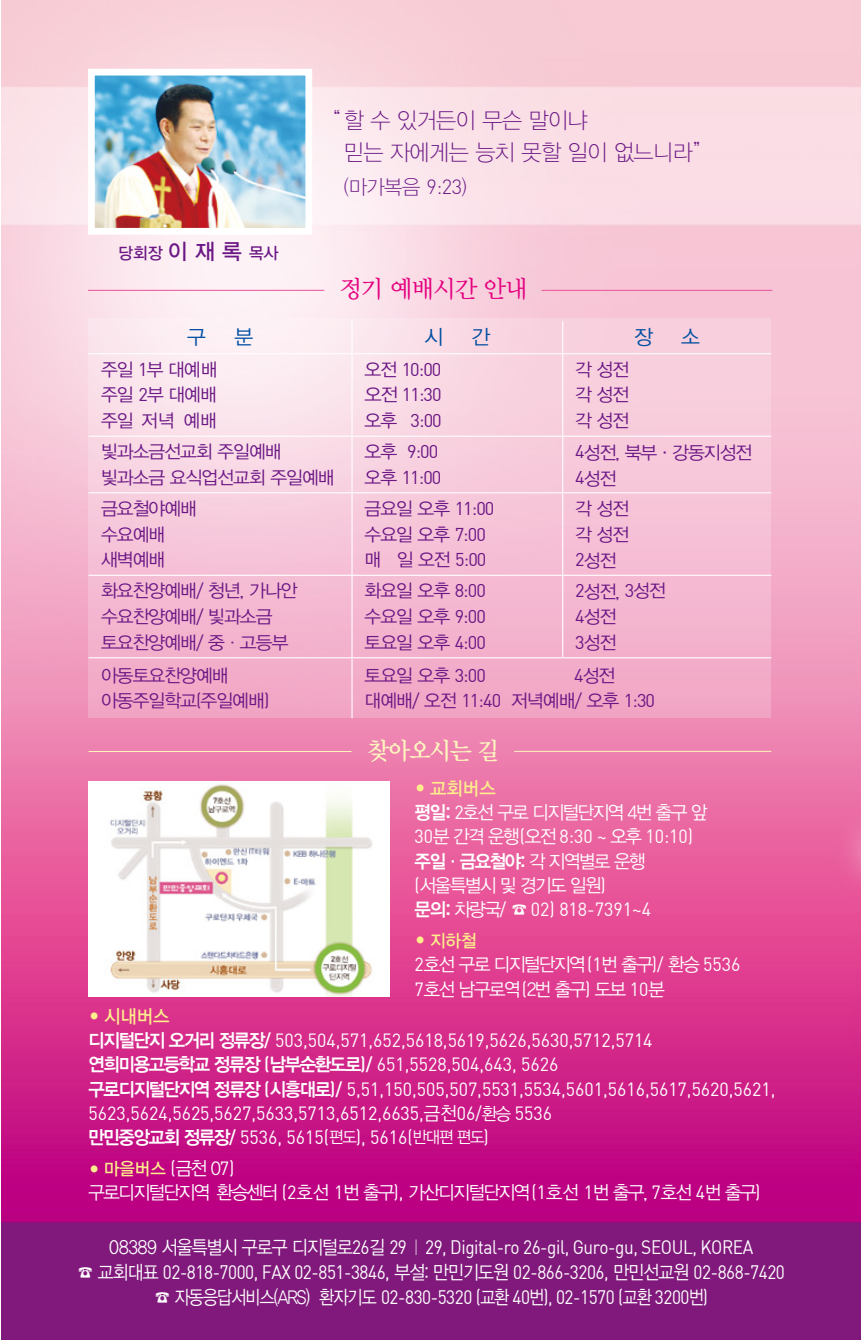
<style>
.page{position:relative;width:862px;height:1340px;background:#fff}
.page>*{position:absolute;margin:0;border:0;box-sizing:border-box;transform-origin:0 0}
.t1{font:24.3px "YDVY Mj O Std 13";letter-spacing:-.05em;color:#e4007f}
.t2{font:24.3px "YDVY Mj O Std 14";letter-spacing:-.05em;color:#fff5bf;scale:.95 1}
.t3{font:22.5px/31.9px "YDVYGO Std 11";letter-spacing:-.025em;color:#6b1785}
.t4{font:20.47px "YDVYGO Std 12";color:#004ea2}
.t5{font:20.25px "YDVYGO Std 11";color:#6b1785}
.t6{font:19.12px/24.8px "Dinreg";letter-spacing:-.025em;color:#fff;text-align:center;scale:.9 1}
.t7{font:18.68px/24.3px "Dinreg";color:#fff;scale:.95 1}
.t8{font:18.68px/24.3px "YDVYGO Std 12";letter-spacing:-.075em;color:#fff;scale:.95 1}
.t9{font:18.68px "YDVYGO Std 14";letter-spacing:-.075em;color:#fff;scale:.95 1}
.t10{font:18.68px "YDVYGO Std 13";color:#ffee8c;scale:.95 1}
.t11{font:18.22px/25.9px "YDVYGO Std 12";letter-spacing:-.05em;color:#6b1785}
.t12{font:18.22px/25.9px "Dinreg";letter-spacing:-.05em;color:#6b1785;text-align:justify}
.t13{font:17.55px "YDVYGO Std 13";color:#ffee8c;scale:.95 1}
.t14{font:16.43px "YDVYGO Std 13";color:#6b1785}
.s1{font-size:22.05px}
.s2{font-family:"Dinlig"}
.s3{font-family:"Dinreg"}
.s4{font-family:"YDVYGO Std 12"}
.s5{font-family:"YDVYGO Std 13"}
.s6{font-size:13.28px}
.s7{font-family:"YDVYGO Std 14"}
.s8{font-family:"Dinmed"}
.s9{font-family:"YDVYGO Std 12";font-size:17.55px}
.s10{font-family:"YDVYGO Std 12";font-size:16.65px}
.s11{font-family:"Dinreg";font-size:18.68px;color:#fff}
.s12{font-family:"YDVYGO Std 12";font-size:18.68px;color:#fff}
</style>
<div class="page">
<img style="left:1px;top:0;width:859px;height:1339px">
<svg style="left:88px;top:319px;width:682px;height:399px;background:#f6c5d8"></svg>
<hr style="left:541px;top:290px;width:230px;height:1px;background:#e85298">
<hr style="left:88px;top:290px;width:236px;height:1px;background:#e85298">
<img style="left:96px;top:77px;width:208px;height:150px">
<div style="left:88px;top:69px;width:224px;height:166px;border:7px solid #fff"></div>
<hr style="left:351px;top:321px;width:1px;height:32px;background:#fff">
<hr style="left:562px;top:321px;width:1px;height:32px;background:#fff">
<hr style="left:88px;top:353px;width:264px;height:1px;background:#fff">
<hr style="left:352px;top:353px;width:210px;height:1px;background:#fff">
<hr style="left:351px;top:354px;width:1px;height:81px;background:#fff">
<hr style="left:562px;top:353px;width:208px;height:1px;background:#fff">
<hr style="left:562px;top:354px;width:1px;height:81px;background:#fff">
<hr style="left:88px;top:435px;width:264px;height:2px;background:#fff">
<hr style="left:352px;top:435px;width:210px;height:2px;background:#fff">
<hr style="left:351px;top:437px;width:1px;height:55px;background:#fff">
<hr style="left:562px;top:435px;width:208px;height:2px;background:#fff">
<hr style="left:562px;top:437px;width:1px;height:55px;background:#fff">
<hr style="left:88px;top:492px;width:264px;height:1px;background:#fff">
<hr style="left:352px;top:492px;width:210px;height:1px;background:#fff">
<hr style="left:351px;top:493px;width:1px;height:81px;background:#fff">
<hr style="left:562px;top:492px;width:208px;height:1px;background:#fff">
<hr style="left:562px;top:493px;width:1px;height:81px;background:#fff">
<hr style="left:88px;top:574px;width:264px;height:2px;background:#fff">
<hr style="left:352px;top:574px;width:210px;height:2px;background:#fff">
<hr style="left:351px;top:576px;width:1px;height:81px;background:#fff">
<hr style="left:562px;top:574px;width:208px;height:2px;background:#fff">
<hr style="left:562px;top:576px;width:1px;height:81px;background:#fff">
<hr style="left:88px;top:657px;width:264px;height:1px;background:#fff">
<hr style="left:352px;top:657px;width:210px;height:1px;background:#fff">
<hr style="left:351px;top:658px;width:1px;height:60px;background:#fff">
<hr style="left:562px;top:657px;width:208px;height:1px;background:#fff">
<hr style="left:88px;top:751px;width:263px;height:1px;background:#fff5bf">
<hr style="left:514px;top:751px;width:256px;height:1px;background:#fff5bf">
<img style="left:88px;top:781px;width:301px;height:215px">
<p class="t14" style="left:118px;top:245px;width:161px">당회장 <span class="s1">이 재 록</span> 목사</p>
<p class="t3" style="left:343px;top:105px;width:358px;text-indent:-11px">“ 할 수 있거든이 무슨 말이냐<br>믿는 자에게는 능치 못할 일이 없느니라”</p>
<p class="t5" style="left:343px;top:177px;width:124px">(마가복음 <span class="s2">9:23</span>)</p>
<h1 class="t1" style="left:339px;top:277px;width:190px">정기 예배시간 안내</h1>
<p class="t4" style="left:187px;top:327px;width:20px">구</p>
<p class="t4" style="left:234px;top:327px;width:20px">분</p>
<p class="t4" style="left:424px;top:327px;width:20px">시</p>
<p class="t4" style="left:471px;top:327px;width:20px">간</p>
<p class="t4" style="left:633px;top:327px;width:20px">장</p>
<p class="t4" style="left:680px;top:327px;width:20px">소</p>
<p class="t11" style="left:101px;top:356px;width:118px;text-align:justify">주일 <span class="s3">1</span>부 대예배 주일 <span class="s3">2</span>부 대예배 주일 저녁 예배</p>
<p class="t12" style="left:364px;top:356px;width:79px"><span class="s4">오전</span> 10:00 <span class="s4">오전</span> 11:30 <span class="s4">오후</span> 3:00</p>
<p class="t11" style="left:575px;top:356px;width:55px;text-align:justify">각 성전 각 성전 각 성전</p>
<p class="t11" style="left:101px;top:439px;width:235px">빛과소금선교회 주일예배 빛과소금 요식업선교회 주일예배</p>
<p class="t12" style="left:364px;top:438px;width:78px"><span class="s4">오후</span> 9:00 <span class="s4">오후</span> 11:00</p>
<p class="t11" style="left:575px;top:440px;width:178px"><span class="s3">4</span>성전, 북부<span class="s5">·</span>강동지성전<br><span class="s3">4</span>성전</p>
<p class="t11" style="left:101px;top:495px;width:97px">금요철야예배 수요예배 새벽예배</p>
<p class="t11" style="left:364px;top:495px;width:131px">금요일 오후 <span class="s3">11:00 </span>수요일 오후 <span class="s3">7:00 </span>매 일 오전 <span class="s3">5:00</span></p>
<p class="t11" style="left:575px;top:495px;width:55px;text-align:justify">각 성전 각 성전 <span class="s3">2</span>성전</p>
<p class="t11" style="left:101px;top:578px;width:198px">화요찬양예배/ 청년, 가나안 수요찬양예배/ 빛과소금 토요찬양예배/ 중·고등부</p>
<p class="t11" style="left:364px;top:578px;width:123px;text-align:justify">화요일 오후 <span class="s3">8:00 </span>수요일 오후 <span class="s3">9:00 </span>토요일 오후 <span class="s3">4:00</span></p>
<p class="t11" style="left:575px;top:579px;width:92px"><span class="s3">2</span>성전, <span class="s3">3</span>성전<br><span class="s3">4</span>성전<br><span class="s3">3</span>성전</p>
<p class="t11" style="left:101px;top:662px;width:170px">아동토요찬양예배 아동주일학교<span class="s3">(</span>주일예배<span class="s3">)</span></p>
<p class="t11" style="left:364px;top:662px;width:123px">토요일 오후 <span class="s3">3:00</span></p>
<p class="t11" style="left:364px;top:662px;width:292px;text-indent:209px"><span class="s3">4</span>성전 대예배/ 오전 <span class="s3">11:40</span> 저녁예배/ 오후 <span class="s3">1:30</span></p>
<h1 class="t2" style="left:368px;top:738px;width:140px">찾아오시는 길</h1>
<p class="t10" style="left:414px;top:778px;width:87px"><span class="s6">●</span> 교회버스</p>
<p class="t8" style="left:414px;top:800px;width:309px"><span class="s7">평일:</span> <span class="s3">2</span>호선 구로 디지털단지역 4번 출구 앞</p>
<p class="t7" style="left:414px;top:824px;width:294px">30<span class="s4">분 간격 운행</span>(<span class="s4">오전</span> 8:30 ~ <span class="s4">오후</span> 10:10)</p>
<p class="t9" style="left:414px;top:851px;width:244px">주일·금요철야: <span class="s4">각 지역별로 운행</span></p>
<p class="t8" style="left:414px;top:873px;width:202px"><span class="s3">(</span>서울특별시 및 경기도 일원<span class="s3">)</span></p>
<p class="t7" style="left:414px;top:897px;width:250px"><span class="s7">문의:</span> <span class="s4">차량국</span>/ <span class="s4">☎</span> 02) 818-7391~4</p>
<p class="t13" style="left:414px;top:931px;width:67px"><span class="s6">●</span> 지하철</p>
<p class="t8" style="left:414px;top:953px;width:344px"><span class="s3">2</span>호선 구로 디지털단지역<span class="s3">(1</span>번 출구<span class="s3">)/</span> 환승 <span class="s3">5536<br>7</span>호선 남구로역<span class="s3">(</span>2번 출구<span class="s3">)</span> 도보 <span class="s3">10</span>분</p>
<p class="t10" style="left:88px;top:1006px;width:87px"><span class="s6">●</span> 시내버스</p>
<p class="t7" style="left:88px;top:1027px;width:724px"><span class="s7">디지털단지 오거리 정류장</span><span class="s8">/</span> 503,504,571,652,5618,5619,5626,5630,5712,5714 <span class="s7">연희미용고등학교 정류장</span> <span class="s8">(</span><span class="s7">남부순환도로</span><span class="s8">)/</span> 651,5528,504,643, 5626<br><span class="s7">구로디지털단지역 정류장</span> <span class="s8">(</span><span class="s7">시흥대로</span><span class="s8">)/</span> 5,51,150,505,507,5531,5534,5601,5616,5617,5620,5621, 5623,5624,5625,5627,5633,5713,6512,6635,<span class="s4">금천</span>06/<span class="s9">환승</span> 5536<br><span class="s7">만민중앙교회 정류장</span><span class="s8">/</span> 5536, 5615(<span class="s10">편도</span>), 5616(<span class="s10">반대편 편도</span>)</p>
<p class="t13" style="left:88px;top:1159px;width:155px"><span class="s6">●</span> 마을버스 <span class="s11">(</span><span class="s12">금천 0</span><span class="s11">7)</span></p>
<p class="t8" style="left:88px;top:1180px;width:708px">구로디지털단지역 환승센터 <span class="s3">(2</span>호선 <span class="s3">1</span>번 출구<span class="s3">),</span> 가산디지털단지역<span class="s3">(1</span>호선 <span class="s3">1</span>번 출구, <span class="s3">7</span>호선 <span class="s3">4</span>번 출구<span class="s3">)</span></p>
<p class="t6" style="left:78px;top:1234px;width:787px"><span class="s4">08389 서울특별시 구로구 디지털로</span>26<span class="s4">길</span> 29 <span class="s4">ㅣ</span> 29, Digital-ro 26-gil, Guro-gu, SEOUL, KOREA<br><span class="s4">☎ 교회대표</span> 02-818-7000, FAX 02-851-3846, <span class="s4">부설: 만민기도원</span> 02-866-3206, <span class="s4">만민선교원</span> 02-868-7420 <span class="s4">☎ 자동응답서비스(ARS) 환자기도</span> 02-830-5320 (<span class="s4">교환</span> 40<span class="s4">번</span>), 02-1570 (<span class="s4">교환</span> 3200<span class="s4">번</span>)</p>
</div>
